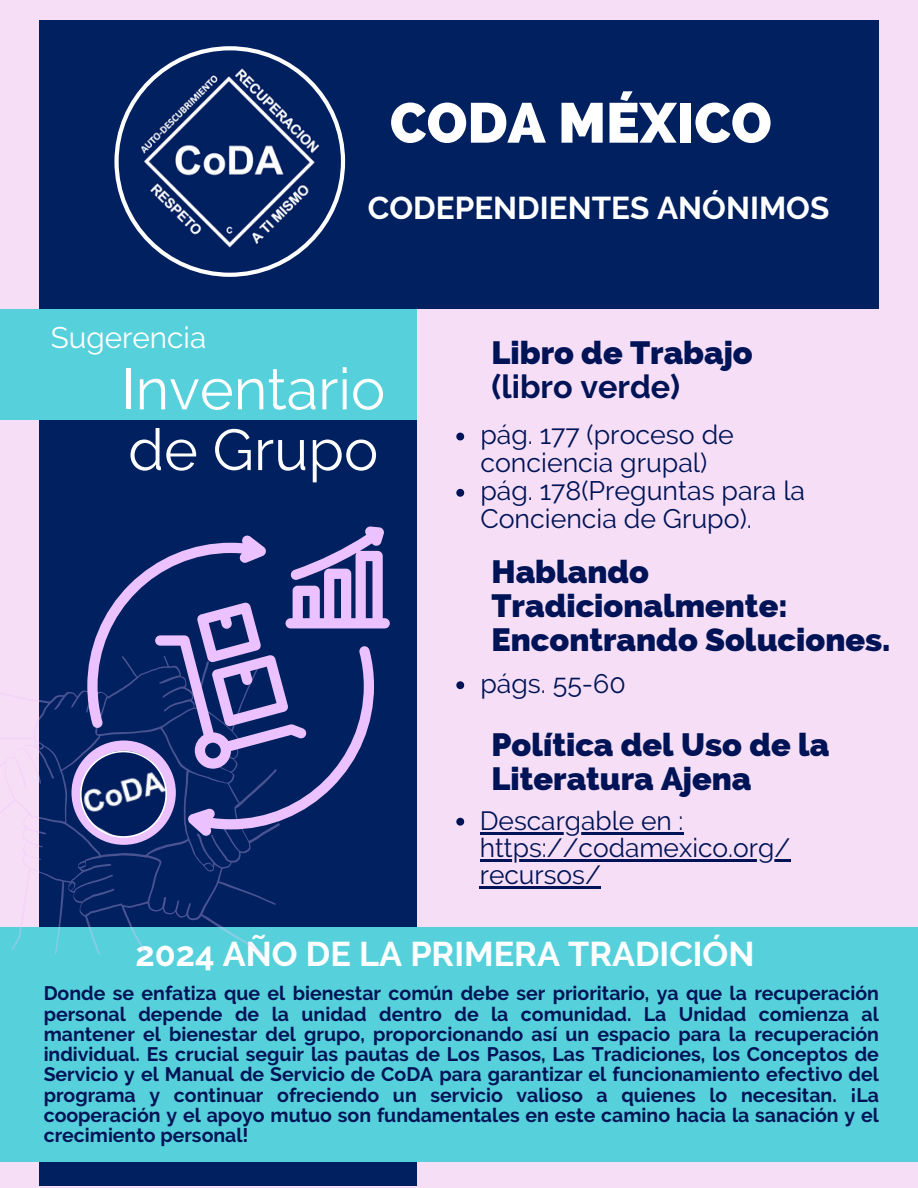
<style>
.page{position:relative;width:918px;height:1188px;background:#f6dff6}
.page>*{position:absolute;margin:0;border:0;box-sizing:border-box;transform-origin:0 0}
.t1{font:57.75px/60.8px "Raleway";color:#fff}
.t2{font:800 56.25px "Raleway";color:#fff}
.t3{font:700 34.2px "Raleway";color:#fff}
.t4{font:800 32.4px/33.8px "Raleway";color:#001356}
.t5{font:700 31.5px "Raleway";color:#fff}
.t6{font:29.7px "Raleway";color:#fff}
.t7{font:26.7px/28.2px "Raleway";color:#001356}
.t8{font:26.4px/27px "Raleway";color:#001356}
.t9{font:700 19.5px/20.2px "Raleway";color:#001356;text-align:justify}
.s1{font-weight:700}
</style>
<div class="page">
<div style="left:39px;top:20px;width:840px;height:289px;background:#002060"></div>
<div style="left:39px;top:321px;width:378px;height:865px;background:#002060"></div>
<div style="left:0;top:928px;width:918px;height:234px;background:#56d1dc"></div>
<div style="left:0;top:309px;width:416px;height:110px;background:#56d1dc"></div>
<svg style="left:114px;top:46px;width:231px;height:231px"></svg>
<svg style="left:456px;top:433px;width:8px;height:7px"></svg>
<svg style="left:456px;top:489px;width:8px;height:8px"></svg>
<svg style="left:90px;top:526px;width:300px;height:295px"></svg>
<svg style="left:0;top:656px;width:280px;height:299px"></svg>
<svg style="left:456px;top:681px;width:8px;height:8px"></svg>
<svg style="left:456px;top:818px;width:8px;height:8px"></svg>
<hr style="left:480px;top:832px;width:204px;height:3px;background:#001356">
<hr style="left:480px;top:859px;width:310px;height:3px;background:#001356">
<hr style="left:480px;top:886px;width:121px;height:3px;background:#001356">
<h1 class="t2" style="left:390px;top:90px;width:384px">CODA MÉXICO</h1>
<p class="t5" style="left:368px;top:190px;width:463px">CODEPENDIENTES ANÓNIMOS</p>
<h3 class="t6" style="left:51px;top:320px;width:157px">Sugerencia</h3>
<h2 class="t1" style="left:121px;top:359px;width:266px">Inventario de Grupo</h2>
<p class="t4" style="left:491px;top:336px;width:263px">Libro de Trabajo <span class="s1">(libro verde)</span></p>
<h5 class="t7" style="left:480px;top:420px;width:255px">pág. 177 (proceso de conciencia grupal)</h5>
<h4 class="t7" style="left:480px;top:477px;width:326px">pág. 178(Preguntas para la<br>Conciencia de Grupo).</h4>
<h4 class="t4" style="left:491px;top:555px;width:400px">Hablando<br>Tradicionalmente:<br>Encontrando Soluciones.</h4>
<p class="t7" style="left:480px;top:669px;width:147px">págs. 55-60</p>
<h4 class="t4" style="left:491px;top:728px;width:339px">Política del Uso de la<br>Literatura Ajena</h4>
<p class="t8" style="left:480px;top:807px;width:205px">Descargable en :</p>
<h3 class="t8" style="left:480px;top:834px;width:312px">https://codamexico.org/ recursos/</h3>
<p class="t3" style="left:136px;top:934px;width:620px">2024 AÑO DE LA PRIMERA TRADICIÓN</p>
<p class="t9" style="left:44px;top:983px;width:837px">Donde se enfatiza que el bienestar común debe ser prioritario, ya que la recuperación personal depende de la unidad dentro de la comunidad. La Unidad comienza al mantener el bienestar del grupo, proporcionando así un espacio para la recuperación individual. Es crucial seguir las pautas de Los Pasos, Las Tradiciones, los Conceptos de Servicio y el Manual de Servicio de CoDA para garantizar el funcionamiento efectivo del programa y continuar ofreciendo un servicio valioso a quienes lo necesitan. ¡La cooperación y el apoyo mutuo son fundamentales en este camino hacia la sanación y el crecimiento personal!</p>
</div>
